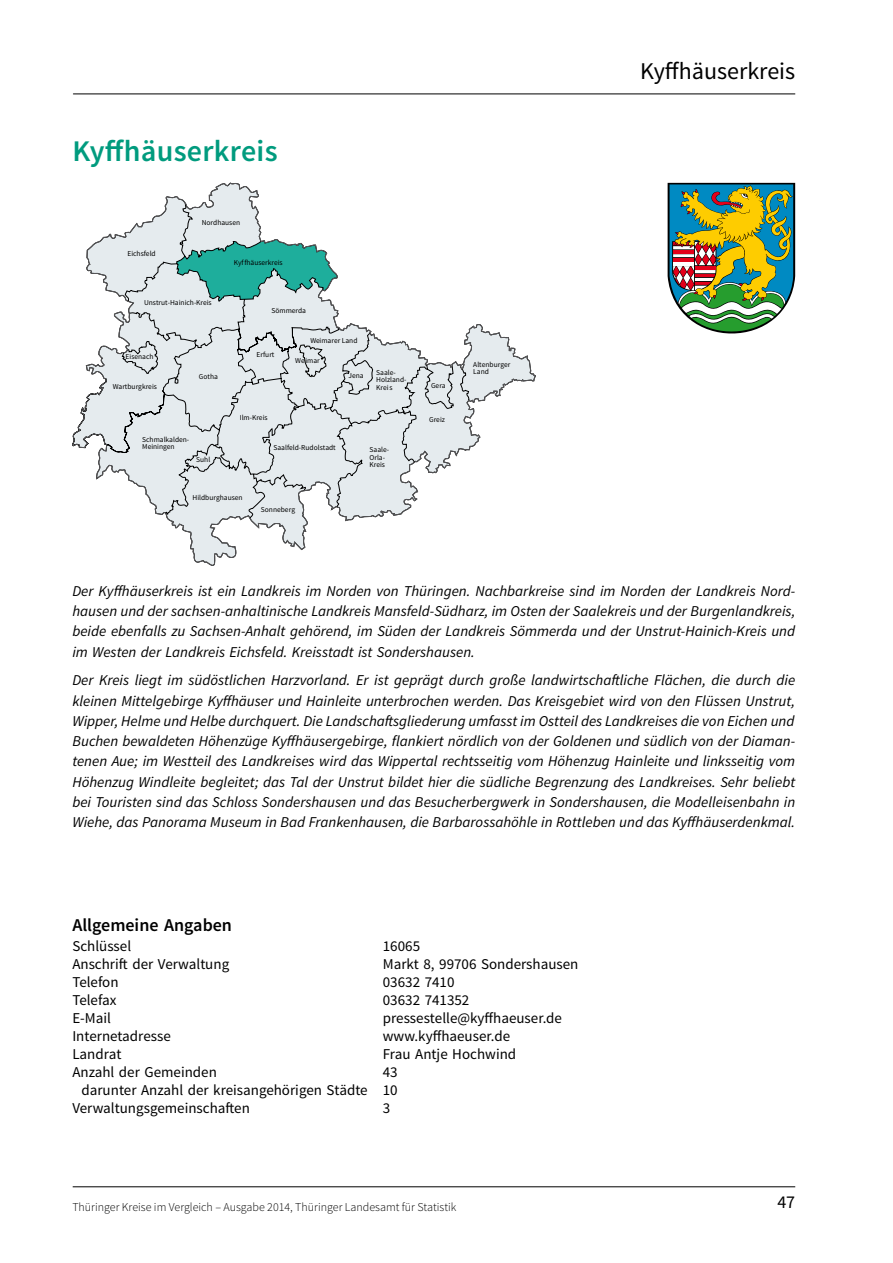
<style>
.page{position:relative;width:893px;height:1263px;background:#fff}
.page>*{position:absolute;margin:0;border:0;box-sizing:border-box;transform-origin:0 0}
.t1{font:600 30px "Source Sans Pro";letter-spacing:.01em;color:#009b7e}
.t2{font:24px "Source Sans Pro";color:#000}
.t3{font:600 18px "Source Sans Pro";color:#000}
.t4{font:18px "Source Sans Pro";color:#000}
.t5{font:italic 15px/20.2px "Source Sans Pro";color:#000;text-align:justify}
.t6{font:15px "Source Sans Pro";color:#000}
.t7{font:300 12px "Source Sans Pro";color:#000}
.t8{font:7.5px/7.5px "Source Sans Pro";color:#000}
</style>
<div class="page">
<svg style="left:72px;top:183px;width:464px;height:382px"></svg>
<svg style="left:668px;top:183px;width:127px;height:150px;background:#809a68"></svg>
<hr style="left:0;top:94px;width:795px;height:1px;background:#000">
<hr style="left:0;top:1186px;width:795px;height:1px;background:#000">
<svg style="left:0;top:94px;width:73px;height:1px"></svg>
<svg style="left:0;top:1186px;width:72px;height:1px"></svg>
<h1 class="t1" style="left:72px;top:132px;width:207px">Kyffhäuserkreis</h1>
<p class="t8" style="left:127px;top:250px;width:30px">Eichsfeld</p>
<p class="t8" style="left:202px;top:219px;width:40px">Nordhausen</p>
<p class="t8" style="left:234px;top:259px;width:50px">Kyffhäuserkreis</p>
<p class="t8" style="left:144px;top:299px;width:69px">Unstrut-Hainich-Kreis</p>
<p class="t8" style="left:126px;top:353px;width:29px">Eisenach</p>
<p class="t8" style="left:113px;top:383px;width:46px">Wartburgkreis</p>
<p class="t8" style="left:199px;top:373px;width:21px">Gotha</p>
<p class="t8" style="left:271px;top:307px;width:36px">Sömmerda</p>
<p class="t8" style="left:257px;top:351px;width:19px">Erfurt</p>
<p class="t8" style="left:240px;top:414px;width:29px">Ilm-Kreis</p>
<p class="t8" style="left:310px;top:337px;width:49px">Weimarer Land</p>
<p class="t8" style="left:295px;top:356px;width:26px">Weimar</p>
<p class="t8" style="left:348px;top:372px;width:17px">Jena</p>
<p class="t8" style="left:376px;top:369px;width:32px">Saale-<br>Holzland-<br>Krei s</p>
<p class="t8" style="left:142px;top:436px;width:48px">Schmalkalden-<br>Meiningen</p>
<p class="t8" style="left:273px;top:444px;width:64px">Saalfeld-Rudolstadt</p>
<p class="t8" style="left:196px;top:456px;width:15px">Suhl</p>
<p class="t8" style="left:193px;top:493px;width:52px">Hildburghausen</p>
<p class="t8" style="left:261px;top:506px;width:36px">Sonneberg</p>
<p class="t8" style="left:370px;top:446px;width:21px">Saale-<br>Orla-<br>Kreis</p>
<p class="t8" style="left:431px;top:382px;width:16px">Gera</p>
<p class="t8" style="left:429px;top:416px;width:17px">Greiz</p>
<p class="t8" style="left:473px;top:360px;width:39px">Altenburger<br>Land</p>
<h2 class="t2" style="left:640px;top:56px;width:156px">Kyffhäuserkreis</h2>
<p class="t5" style="left:72px;top:581px;width:724px">Der Kyffhäuserkreis ist ein Landkreis im Norden von Thüringen. Nachbarkreise sind im Norden der Landkreis Nord&shy;hausen und der sachsen-anhaltinische Landkreis Mansfeld-Südharz, im Osten der Saalekreis und der Burgenlandkreis, beide ebenfalls zu Sachsen-Anhalt gehörend, im Süden der Landkreis Sömmerda und der Unstrut-Hainich-Kreis und im Westen der Landkreis Eichsfeld. Kreisstadt ist Sondershausen.</p>
<p class="t5" style="left:72px;top:670px;width:724px">Der Kreis liegt im südöstlichen Harzvorland. Er ist geprägt durch große landwirtschaftliche Flächen, die durch die kleinen Mittelgebirge Kyffhäuser und Hainleite unterbrochen werden. Das Kreisgebiet wird von den Flüssen Unstrut, Wipper, Helme und Helbe durchquert. Die Landschaftsgliederung umfasst im Ostteil des Landkreises die von Eichen und Buchen bewaldeten Höhenzüge Kyffhäusergebirge, flankiert nördlich von der Goldenen und südlich von der Diaman&shy;tenen Aue; im Westteil des Landkreises wird das Wippertal rechtsseitig vom Höhenzug Hainleite und linksseitig vom Höhenzug Windleite begleitet; das Tal der Unstrut bildet hier die südliche Begrenzung des Landkreises. Sehr beliebt bei Touristen sind das Schloss Sondershausen und das Besucherbergwerk in Sondershausen, die Modelleisenbahn in Wiehe, das Panorama Museum in Bad Frankenhausen, die Barbarossahöhle in Rottleben und das Kyffhäuserdenkmal.</p>
<p class="t3" style="left:72px;top:913px;width:161px">Allgemeine Angaben</p>
<p class="t6" style="left:72px;top:936px;width:60px">Schlüssel</p>
<p class="t6" style="left:383px;top:936px;width:39px">16065</p>
<p class="t6" style="left:72px;top:954px;width:158px">Anschrift der Verwaltung</p>
<p class="t6" style="left:383px;top:954px;width:197px">Markt 8, 99706 Sondershausen</p>
<p class="t6" style="left:72px;top:972px;width:48px">Telefon</p>
<p class="t6" style="left:383px;top:972px;width:73px">03632 7410</p>
<p class="t6" style="left:72px;top:990px;width:46px">Telefax</p>
<p class="t6" style="left:383px;top:990px;width:88px">03632 741352</p>
<p class="t6" style="left:72px;top:1008px;width:40px">E-Mail</p>
<p class="t6" style="left:383px;top:1008px;width:181px">pressestelle@kyffhaeuser.de</p>
<p class="t6" style="left:72px;top:1026px;width:100px">Internetadresse</p>
<p class="t6" style="left:383px;top:1026px;width:129px">www.kyffhaeuser.de</p>
<p class="t6" style="left:72px;top:1044px;width:51px">Landrat</p>
<p class="t6" style="left:383px;top:1044px;width:135px">Frau Antje Hochwind</p>
<p class="t6" style="left:72px;top:1062px;width:146px">Anzahl der Gemeinden</p>
<p class="t6" style="left:383px;top:1062px;width:16px">43</p>
<p class="t6" style="left:81px;top:1080px;width:318px">darunter Anzahl der kreisangehörigen Städte 10</p>
<p class="t6" style="left:72px;top:1098px;width:179px">Verwaltungsgemeinschaften</p>
<p class="t6" style="left:383px;top:1098px;width:9px">3</p>
<p class="t7" style="left:72px;top:1199px;width:386px">Thüringer Kreise im Vergleich – Ausgabe 2014, Thüringer Landesamt für Statistik</p>
<p class="t4" style="left:777px;top:1191px;width:19px">47</p>
</div>
